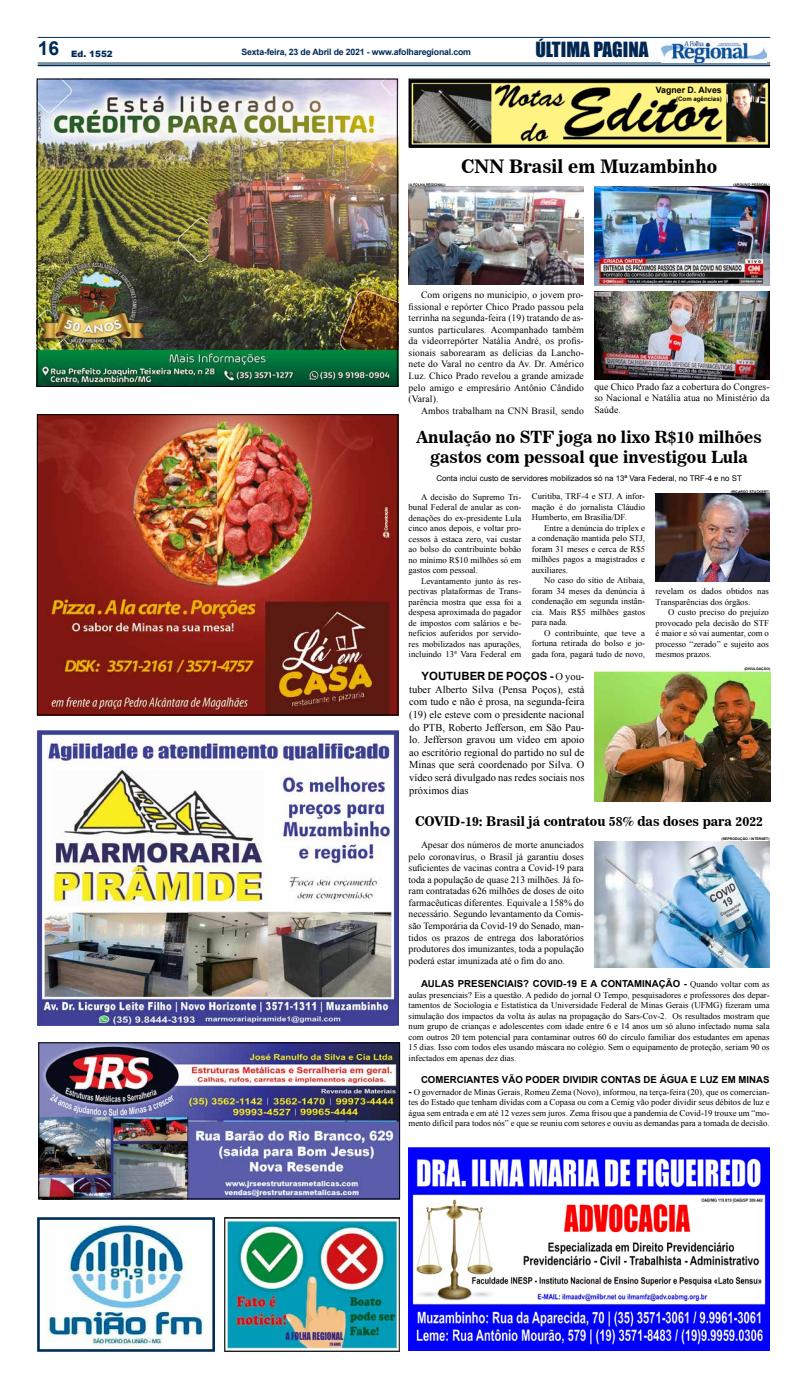
<style>
.page{position:relative;width:807px;height:1389px;background:#fff}
.page>*{position:absolute;margin:0;border:0;box-sizing:border-box;transform-origin:0 0}
.t1{font:19.25px "Impact";color:#002752}
.t2{font:18.38px "News 706 BT Bold C";color:#000}
.t3{font:16.62px/19.9px "News 706 BT Bold C";color:#000;text-align:center}
.t4{font:13.12px "News 706 BT Bold C";color:#000}
.t5{font:700 11.38px "Arial";color:#000}
.t6{font:10.5px/12.6px "Times New Roman";color:#000;text-align:justify}
.t7{font:9.62px/11.5px "Times New Roman";letter-spacing:.01em;color:#000;text-align:justify}
.t8{font:700 9.62px "Arial";color:#000}
.t9{font:8.75px/10.5px "Times New Roman";color:#000;text-align:justify}
.t10{font:700 8.75px "Arial";letter-spacing:-.02em;color:#002a58}
.t11{font:700 8.75px "Arial";color:#000}
.t12{font:900 8.75px "Arial";color:#002a58}
.t13{font:7.88px "Arial";color:#000}
.t14{font:700 6.12px "Arial";color:#000}
.t15{font:700 3.5px "Arial";color:#000}
.s1{font-family:"Times New Roman";font-weight:400;font-size:10.5px}
.s2{font-family:"Times New Roman";font-weight:400;font-size:8.75px}
.s3{font-family:"Arial";font-weight:700;font-size:9.62px}
</style>
<div class="page">
<hr style="left:38px;top:63px;width:731px;height:1px;background:#002f54">
<hr style="left:38px;top:64px;width:731px;height:2px;background:#002f54">
<hr style="left:38px;top:37px;width:731px;height:1px;background:#002f54">
<img style="left:660px;top:41px;width:106px;height:22px">
<img style="left:38px;top:730px;width:360px;height:296px">
<img style="left:47px;top:1223px;width:157px;height:125px">
<div style="left:37px;top:1217px;width:178px;height:135px;border:3px solid #002f54"></div>
<img style="left:39px;top:416px;width:357px;height:297px">
<div style="left:37px;top:414px;width:361px;height:301px;border:1px solid #000"></div>
<img style="left:40px;top:1044px;width:358px;height:153px">
<div style="left:38px;top:1042px;width:362px;height:157px;border:1px solid #000"></div>
<img style="left:408px;top:1147px;width:361px;height:204px">
<img style="left:224px;top:1217px;width:175px;height:135px">
<img style="left:410px;top:81px;width:357px;height:64px">
<div style="left:408px;top:79px;width:361px;height:68px;border:1px solid #000"></div>
<img style="left:594px;top:841px;width:175px;height:127px">
<img style="left:655px;top:494px;width:114px;height:88px">
<img style="left:594px;top:672px;width:175px;height:130px">
<img style="left:594px;top:187px;width:175px;height:98px">
<img style="left:408px;top:187px;width:175px;height:98px">
<img style="left:594px;top:292px;width:175px;height:87px">
<img style="left:39px;top:79px;width:359px;height:308px">
<div style="left:37px;top:79px;width:360px;height:308px;border:1px solid #000"></div>
<p class="t12" style="left:38px;top:47px;width:76px"><sup>16</sup> Ed. 1552</p>
<p class="t10" style="left:241px;top:46px;width:231px">Sexta-feira, 23 de Abril de 2021 - www.afolharegional.com</p>
<h1 class="t1" style="left:535px;top:35px;width:115px">ÚLTIMA PAGINA</h1>
<p class="t11" style="left:655px;top:84px;width:67px">Vagner D. Alves</p>
<p class="t14" style="left:675px;top:94px;width:47px">(Com agências)</p>
<h2 class="t2" style="left:461px;top:156px;width:257px">CNN Brasil em Muzambinho</h2>
<p class="t15" style="left:408px;top:182px;width:39px">(A FOLHA REGIONAL)</p>
<p class="t15" style="left:732px;top:182px;width:38px">(ARQUIVO PESSOAL)</p>
<p class="t7" style="left:408px;top:289px;width:177px;text-indent:12px">Com origens no município, o jovem pro&shy;fissional e repórter Chico Prado passou pela terrinha na segunda-feira (19) tratando de as&shy;suntos particulares. Acompanhado também da videorrepórter Natália André, os profis&shy;sionais saborearam as delícias da Lancho&shy;nete do Varal no centro da Av. Dr. Américo Luz. Chico Prado revelou a grande amizade pelo amigo e empresário Antônio Cândido (Varal).</p>
<p class="t7" style="left:421px;top:405px;width:164px">Ambos trabalham na CNN Brasil, sendo</p>
<p class="t7" style="left:594px;top:381px;width:177px">que Chico Prado faz a cobertura do Congres&shy;so Nacional e Natália atua no Ministério da Saúde.</p>
<h3 class="t3" style="left:416px;top:427px;width:347px">Anulação no STF joga no lixo R$10 milhões gastos com pessoal que investigou Lula</h3>
<p class="t13" style="left:436px;top:473px;width:307px">Conta inclui custo de servidores mobilizados só na 13ª Vara Federal, no TRF-4 e no ST</p>
<p class="t15" style="left:730px;top:490px;width:40px">(RICARDO STUCKERT)</p>
<p class="t9" style="left:408px;top:492px;width:114px;text-indent:12px">A decisão do Supremo Tri&shy;bunal Federal de anular as con&shy;denações do ex-presidente Lula cinco anos depois, e voltar pro&shy;cessos à estaca zero, vai custar ao bolso do contribuinte bobão no mínimo R$10 milhões só em gastos com pessoal.</p>
<p class="t9" style="left:408px;top:576px;width:114px;text-indent:12px">Levantamento junto às res&shy;pectivas plataformas de Trans&shy;parência mostra que essa foi a despesa aproximada do pagador de impostos com salários e be&shy;nefícios auferidos por servido&shy;res mobilizados nas apurações, incluindo 13ª Vara Federal em</p>
<p class="t9" style="left:531px;top:491px;width:115px">Curitiba, TRF-4 e STJ. A infor&shy;mação é do jornalista Cláudio Humberto, em Brasília/DF.</p>
<p class="t9" style="left:531px;top:523px;width:115px;text-indent:12px">Entre a denúncia do tríplex e a condenação mantida pelo STJ, foram 31 meses e cerca de R$5 milhões pagos a magistrados e auxiliares.</p>
<p class="t9" style="left:531px;top:575px;width:115px;text-indent:12px">No caso do sítio de Atibaia, foram 34 meses da denúncia à condenação em segunda instân&shy;cia. Mais R$5 milhões gastos para nada.</p>
<p class="t9" style="left:531px;top:628px;width:115px;text-indent:12px">O contribuinte, que teve a fortuna retirada do bolso e jo&shy;gada fora, pagará tudo de novo,</p>
<h3 class="t5" style="left:421px;top:669px;width:164px">YOUTUBER DE POÇOS - <span class="s1">O you-</span></h3>
<p class="t6" style="left:409px;top:683px;width:177px">tuber Alberto Silva (Pensa Poços), está com tudo e não é prosa, na segunda-feira (19) ele esteve com o presidente nacional do PTB, Roberto Jefferson, em São Pau&shy;lo. Jefferson gravou um vídeo em apoio ao escritório regional do partido no sul de Minas que será coordenado por Silva. O vídeo será divulgado nas redes sociais nos próximos dias</p>
<p class="t9" style="left:655px;top:586px;width:115px">revelam os dados obtidos nas<br>Transparências dos órgãos.</p>
<p class="t9" style="left:655px;top:607px;width:115px;text-indent:12px">O custo preciso do prejuízo provocado pela decisão do STF é maior e só vai aumentar, com o processo “zerado” e sujeito aos mesmos prazos.</p>
<p class="t15" style="left:744px;top:666px;width:27px">(DIVULGAÇÃO)</p>
<h3 class="t4" style="left:415px;top:813px;width:349px">COVID-19: Brasil já contratou 58% das doses para 2022</h3>
<p class="t15" style="left:721px;top:837px;width:50px">(REPRODUÇÃO / INTERNET)</p>
<p class="t7" style="left:408px;top:839px;width:177px;text-indent:12px">Apesar dos números de morte anunciados pelo coronavírus, o Brasil já garantiu doses suficientes de vacinas contra a Covid-19 para toda a população de quase 213 milhões. Já fo&shy;ram contratadas 626 milhões de doses de oito farmacêuticas diferentes. Equivale a 158% do necessário. Segundo levantamento da Comis&shy;são Temporária da Covid-19 do Senado, man&shy;tidos os prazos de entrega dos laboratórios produtores dos imunizantes, toda a população poderá estar imunizada até o fim do ano.</p>
<p class="t8" style="left:421px;top:978px;width:350px">AULAS PRESENCIAIS? COVID-19 E A CONTAMINAÇÃO - <span class="s2">Quando voltar com as</span></p>
<p class="t9" style="left:408px;top:990px;width:362px">aulas presenciais? Eis a questão. A pedido do jornal O Tempo, pesquisadores e professores dos depar&shy;tamentos de Sociologia e Estatística da Universidade Federal de Minas Gerais (UFMG) fizeram uma simulação dos impactos da volta às aulas na propagação do Sars-Cov-2. Os resultados mostram que num grupo de crianças e adolescentes com idade entre 6 e 14 anos um só aluno infectado numa sala com outros 20 tem potencial para contaminar outros 60 do círculo familiar dos estudantes em apenas 15 dias. Isso com todos eles usando máscara no colégio. Sem o equipamento de proteção, seriam 90 os infectados em apenas dez dias.</p>
<p class="t8" style="left:421px;top:1073px;width:350px">COMERCIANTES VÃO PODER DIVIDIR CONTAS DE ÁGUA E LUZ EM MINAS</p>
<p class="t9" style="left:408px;top:1086px;width:362px"><span class="s3">-</span> O governador de Minas Gerais, Romeu Zema (Novo), informou, na terça-feira (20), que os comercian&shy;tes do Estado que tenham dívidas com a Copasa ou com a Cemig vão poder dividir seus débitos de luz e água sem entrada e em até 12 vezes sem juros. Zema frisou que a pandemia de Covid-19 trouxe um “mo&shy;mento difícil para todos nós” e que se reuniu com setores e ouviu as demandas para a tomada de decisão.</p>
</div>
